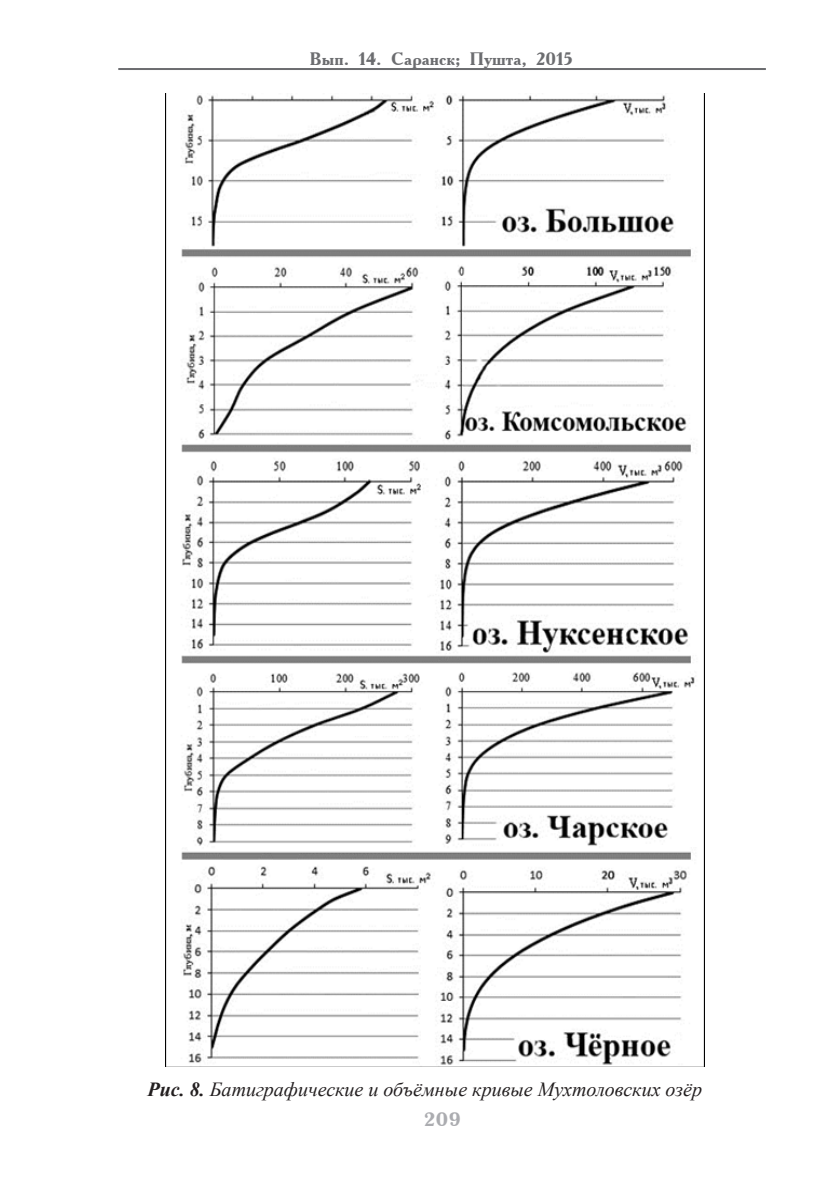
<style>
.page{position:relative;width:840px;height:1191px;background:#fff}
.page>*{position:absolute;margin:0;border:0;box-sizing:border-box;transform-origin:0 0}
.текст{font:italic 20px "Times New Roman";color:#231f20}
.t1{font:700 20px "Antiqua";color:#abacb0}
.t2{font:700 18px "Academy Old";color:#6c6d70}
.s1{font-weight:700}
</style>
<div class="page">
<hr style="left:118px;top:68px;width:647px;height:2px;background:#6c6d70">
<img style="left:165px;top:94px;width:530px;height:972px">
<p class="t2" style="left:310px;top:47px;width:264px">Вып. 14. Саранск; Пушта, 2015</p>
<p class="текст" style="left:147px;top:1075px;width:555px"><span class="s1">Рис. 8.</span> Батиграфические и объёмные кривые Мухтоловских озёр</p>
<p class="t1" style="left:424px;top:1108px;width:39px">209</p>
</div>
